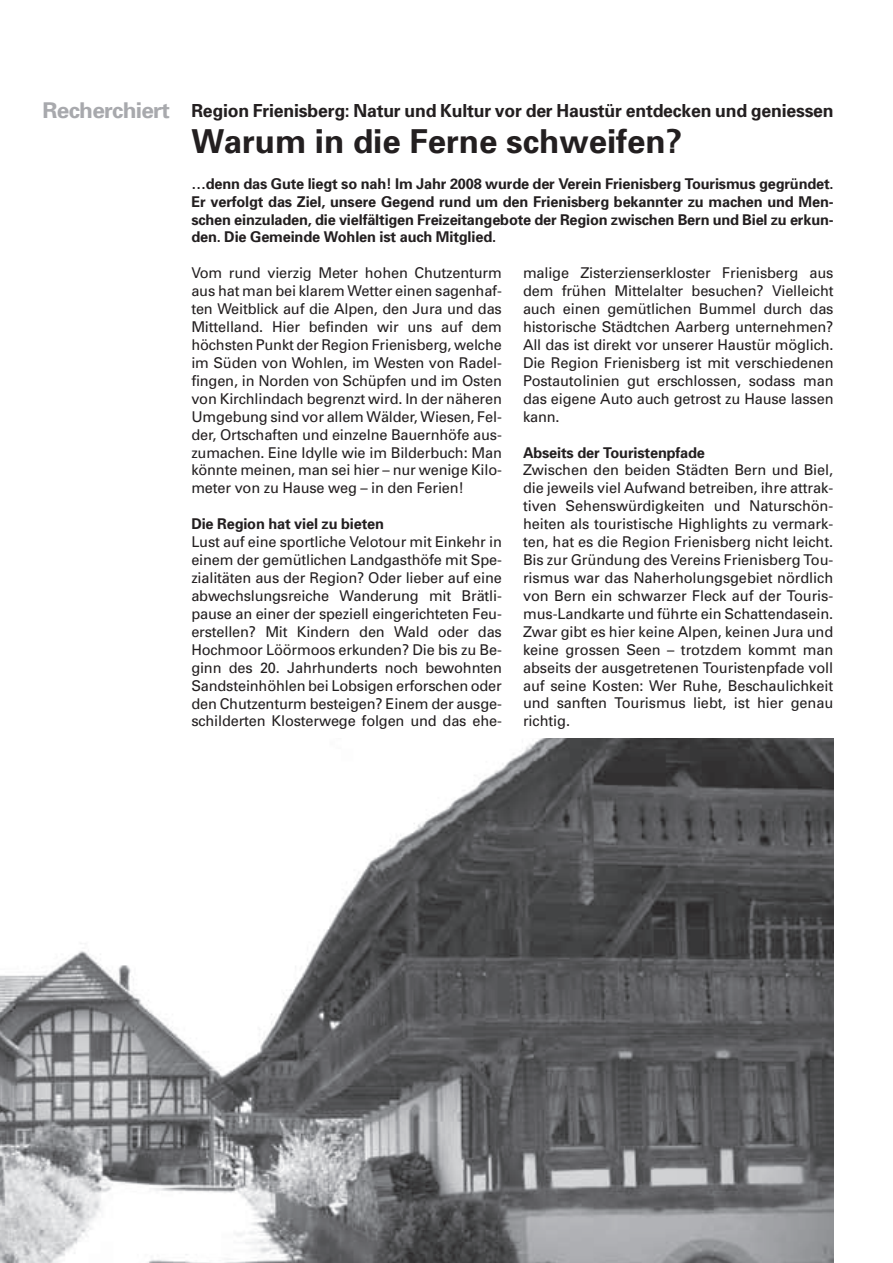
<style>
.page{position:relative;width:893px;height:1263px;background:#fff}
.page>*{position:absolute;margin:0;border:0;box-sizing:border-box;transform-origin:0 0}
.t1{font:700 33px "Univers";color:#231f20}
.t2{font:700 18px "Univers";letter-spacing:-.01em;color:#231f20}
.t3{font:14.85px/17.9px "Univers";letter-spacing:-.01em;color:#231f20;text-align:justify}
.t4{font:700 14.85px/17.9px "Univers";letter-spacing:-.01em;color:#231f20;text-align:justify}
.s1{font-size:21.75px;color:#a8a9ad}
</style>
<div class="page">
<img style="left:0;top:738px;width:833px;height:525px">
<p class="t2" style="left:43px;top:104px;width:793px"><span class="s1">Recherchiert</span> Region Frienisberg: Natur und Kultur vor der Haustür entdecken und geniessen</p>
<h1 class="t1" style="left:191px;top:129px;width:492px">Warum in die Ferne schweifen?</h1>
<p class="t4" style="left:191px;top:176px;width:644px">…denn das Gute liegt so nah! Im Jahr 2008 wurde der Verein Frienisberg Tourismus gegründet.<br>Er verfolgt das Ziel, unsere Gegend rund um den Frienisberg bekannter zu machen und Men&shy;schen einzuladen, die vielfältigen Freizeitangebote der Region zwischen Bern und Biel zu erkun&shy;den. Die Gemeinde Wohlen ist auch Mitglied.</p>
<p class="t3" style="left:191px;top:265px;width:312px">Vom rund vierzig Meter hohen Chutzenturm aus hat man bei klarem Wetter einen sagenhaf&shy;ten Weitblick auf die Alpen, den Jura und das Mittelland. Hier befinden wir uns auf dem höchsten Punkt der Region Frienisberg, welche im Süden von Wohlen, im Westen von Radel&shy;fingen, in Norden von Schüpfen und im Osten von Kirchlindach begrenzt wird. In der näheren Umgebung sind vor allem Wälder, Wiesen, Fel&shy;der, Ortschaften und einzelne Bauernhöfe aus&shy;zumachen. Eine Idylle wie im Bilderbuch: Man könnte meinen, man sei hier – nur wenige Kilo&shy;meter von zu Hause weg – in den Ferien!</p>
<p class="t4" style="left:191px;top:516px;width:194px">Die Region hat viel zu bieten</p>
<p class="t3" style="left:191px;top:534px;width:312px">Lust auf eine sportliche Velotour mit Einkehr in einem der gemütlichen Landgasthöfe mit Spe&shy;zialitäten aus der Region? Oder lieber auf eine abwechslungsreiche Wanderung mit Brätli&shy;pause an einer der speziell eingerichteten Feu&shy;erstellen? Mit Kindern den Wald oder das Hochmoor Löörmoos erkunden? Die bis zu Be&shy;ginn des 20. Jahrhunderts noch bewohnten Sandsteinhöhlen bei Lobsigen erforschen oder den Chutzenturm besteigen? Einem der ausge&shy;schilderten Klosterwege folgen und das ehe-</p>
<p class="t3" style="left:523px;top:265px;width:312px">malige Zisterzienserkloster Frienisberg aus dem frühen Mittelalter besuchen? Vielleicht auch einen gemütlichen Bummel durch das historische Städtchen Aarberg unternehmen?<br>All das ist direkt vor unserer Haustür möglich.<br>Die Region Frienisberg ist mit verschiedenen Postautolinien gut erschlossen, sodass man das eigene Auto auch getrost zu Hause lassen kann.</p>
<p class="t4" style="left:523px;top:445px;width:183px">Abseits der Touristenpfade</p>
<p class="t3" style="left:523px;top:463px;width:312px">Zwischen den beiden Städten Bern und Biel, die jeweils viel Aufwand betreiben, ihre attrak&shy;tiven Sehenswürdigkeiten und Naturschön&shy;heiten als touristische Highlights zu vermark&shy;ten, hat es die Region Frienisberg nicht leicht.<br>Bis zur Gründung des Vereins Frienisberg Tou&shy;rismus war das Naherholungsgebiet nördlich von Bern ein schwarzer Fleck auf der Touris&shy;mus-Landkarte und führte ein Schattendasein.<br>Zwar gibt es hier keine Alpen, keinen Jura und keine grossen Seen – trotzdem kommt man abseits der ausgetretenen Touristenpfade voll auf seine Kosten: Wer Ruhe, Beschaulichkeit und sanften Tourismus liebt, ist hier genau richtig.</p>
</div>
